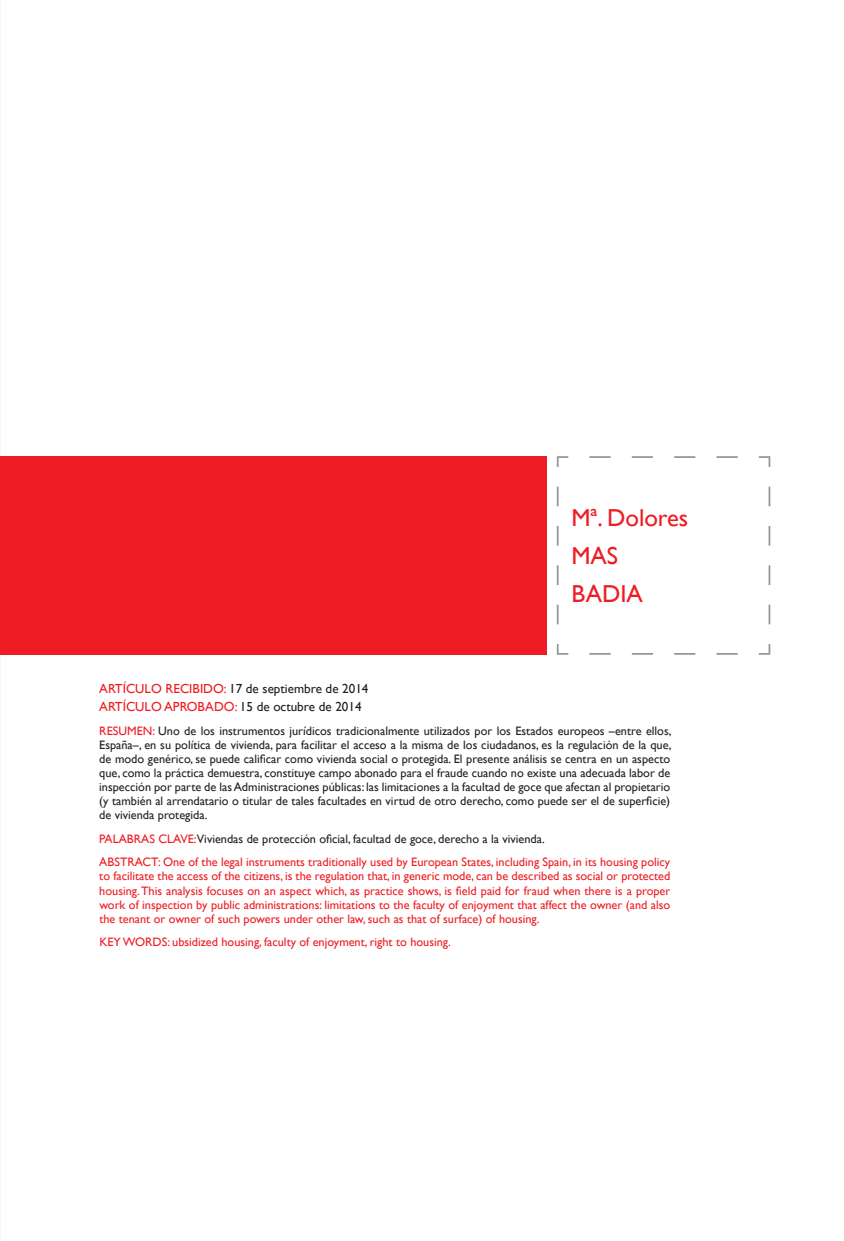
<style>
.page{position:relative;width:844px;height:1241px;background:#fff}
.page>*{position:absolute;margin:0;border:0;box-sizing:border-box;transform-origin:0 0}
.t1{font:24.5px/37.8px "Gill Sans";color:#ee1d23}
.t2{font:13.12px "Gill Sans";color:#231f20}
.t3{font:13.12px "Gill Sans";color:#ee1d23}
.t4{font:12.25px/14px "Gill Sans";color:#231f20;text-align:justify}
.t5{font:12.25px/14px "Gill Sans";color:#ee1d23;text-align:justify}
.s1{color:#ee1d23}
</style>
<div class="page">
<div style="left:0;top:456px;width:546px;height:198px;background:#ee1d23"></div>
<svg style="left:556px;top:456px;width:215px;height:199px"></svg>
<h1 class="t1" style="left:571px;top:498px;width:118px">Mª. Dolores<br>Mas<br>Badia</h1>
<p class="t3" style="left:99px;top:680px;width:37px">ArtÍculo</p>
<p class="t3" style="left:165px;top:680px;width:9px">recibido</p>
<p class="t2" style="left:224px;top:680px;width:146px"><span class="s1">:</span> 17 de septiembre de 2014</p>
<p class="t3" style="left:99px;top:698px;width:37px">ArtÍculo</p>
<p class="t2" style="left:164px;top:698px;width:199px"><span class="s1">APROBADO:</span> 15 de octubre de 2014</p>
<p class="t5" style="left:99px;top:723px;width:16px">Resumen</p>
<p class="t4" style="left:99px;top:723px;width:573px;text-indent:53px"><span class="s1">:</span> Uno de los instrumentos jurídicos tradicionalmente utilizados por los Estados europeos –entre ellos, España–, en su política de vivienda, para facilitar el acceso a la misma de los ciudadanos, es la regulación de la que, de modo genérico, se puede calificar como vivienda social o protegida. El presente análisis se centra en un aspecto que, como la práctica demuestra, constituye campo abonado para el fraude cuando no existe una adecuada labor de inspección por parte de las Administraciones públicas: las limitaciones a la facultad de goce que afectan al propietario (y también al arrendatario o titular de tales facultades en virtud de otro derecho, como puede ser el de superficie) de vivienda protegida.</p>
<p class="t5" style="left:99px;top:831px;width:14px">Palabras</p>
<p class="t5" style="left:158px;top:831px;width:17px">Clave</p>
<p class="t4" style="left:194px;top:831px;width:352px"><span class="s1">:</span>Viviendas de protección oficial, facultad de goce, derecho a la vivienda.</p>
<p class="t5" style="left:99px;top:855px;width:17px">Abstract</p>
<p class="t5" style="left:99px;top:855px;width:572px;text-indent:59px">: One of the legal instruments traditionally used by European States, including Spain, in its housing policy to facilitate the access of the citizens, is the regulation that, in generic mode, can be described as social or protected housing.This analysis focuses on an aspect which, as practice shows, is field paid for fraud when there is a proper work of inspection by public administrations: limitations to the faculty of enjoyment that affect the owner (and also the tenant or owner of such powers under other law, such as that of surface) of housing.</p>
<p class="t5" style="left:99px;top:935px;width:45px">Key Words</p>
<p class="t5" style="left:167px;top:935px;width:285px">: ubsidized housing, faculty of enjoyment, right to housing.</p>
</div>
